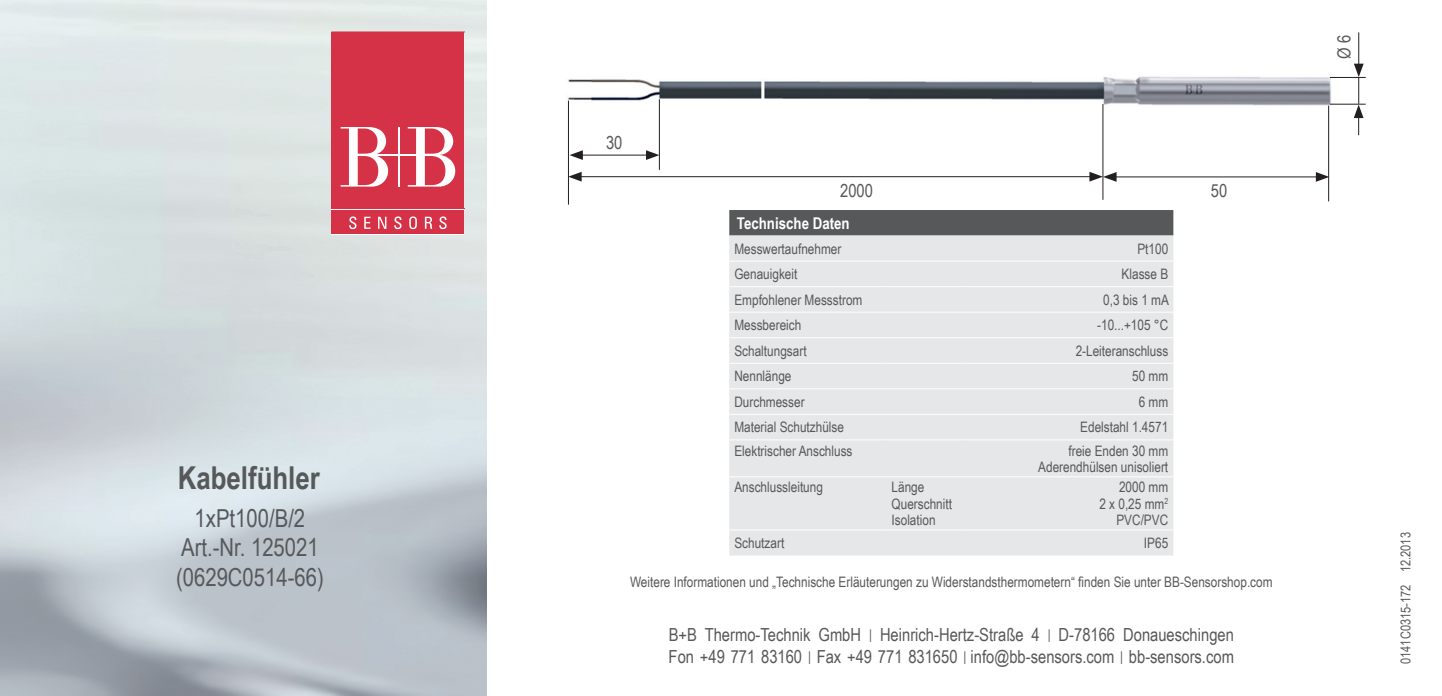
<style>
.page{position:relative;width:1442px;height:696px;background:#fff}
.page>*{position:absolute;margin:0;border:0;box-sizing:border-box;transform-origin:0 0}
.t1{font:700 31.5px "Arial Narrow";color:#57585a}
.t2{font:24.75px/29.7px "Arial Narrow";color:#57585a;text-align:center}
.t3{font:18px/21.6px "Arial Narrow";color:#57585a}
.t4{font:700 16.2px "Arial Narrow";color:#fff}
.t5{font:14.4px/16.2px "Arial Narrow";color:#57585a;text-align:right}
.t6{font:13.5px "Arial Narrow";color:#57585a}
.s1{font-size:13.5px}
</style>
<div class="page">
<img style="left:0;top:0;width:486px;height:695px">
<svg style="left:332px;top:32px;width:132px;height:176px;background:#da475a"></svg>
<div style="left:332px;top:210px;width:132px;height:24px;background:#d63247"></div>
<svg style="left:349px;top:216px;width:97px;height:13px"></svg>
<div style="left:729px;top:210px;width:444px;height:25px;background:#57585a"></div>
<div style="left:729px;top:235px;width:444px;height:320px;background:#e6e7e9"></div>
<hr style="left:729px;top:260px;width:157px;height:1px;background:#fff">
<hr style="left:886px;top:260px;width:77px;height:1px;background:#fff">
<hr style="left:963px;top:260px;width:210px;height:1px;background:#fff">
<hr style="left:729px;top:286px;width:157px;height:1px;background:#fff">
<hr style="left:886px;top:286px;width:77px;height:1px;background:#fff">
<hr style="left:963px;top:286px;width:210px;height:1px;background:#fff">
<hr style="left:729px;top:311px;width:157px;height:1px;background:#fff">
<hr style="left:886px;top:311px;width:77px;height:1px;background:#fff">
<hr style="left:963px;top:311px;width:210px;height:1px;background:#fff">
<hr style="left:729px;top:337px;width:157px;height:1px;background:#fff">
<hr style="left:886px;top:337px;width:77px;height:1px;background:#fff">
<hr style="left:963px;top:337px;width:210px;height:1px;background:#fff">
<hr style="left:729px;top:362px;width:157px;height:1px;background:#fff">
<hr style="left:886px;top:362px;width:77px;height:1px;background:#fff">
<hr style="left:963px;top:362px;width:210px;height:1px;background:#fff">
<hr style="left:729px;top:388px;width:157px;height:1px;background:#fff">
<hr style="left:886px;top:388px;width:77px;height:1px;background:#fff">
<hr style="left:963px;top:388px;width:210px;height:1px;background:#fff">
<hr style="left:729px;top:413px;width:157px;height:1px;background:#fff">
<hr style="left:886px;top:413px;width:77px;height:1px;background:#fff">
<hr style="left:963px;top:413px;width:210px;height:1px;background:#fff">
<hr style="left:729px;top:439px;width:157px;height:1px;background:#fff">
<hr style="left:886px;top:439px;width:77px;height:1px;background:#fff">
<hr style="left:963px;top:439px;width:210px;height:1px;background:#fff">
<hr style="left:729px;top:476px;width:157px;height:1px;background:#fff">
<hr style="left:886px;top:476px;width:77px;height:1px;background:#fff">
<hr style="left:963px;top:476px;width:210px;height:1px;background:#fff">
<hr style="left:729px;top:529px;width:157px;height:1px;background:#fff">
<hr style="left:886px;top:529px;width:77px;height:1px;background:#fff">
<hr style="left:963px;top:529px;width:210px;height:1px;background:#fff">
<img style="left:567px;top:76px;width:786px;height:72px">
<hr style="left:1358px;top:32px;width:1px;height:35px;background:#231f20">
<hr style="left:1329px;top:77px;width:36px;height:1px;background:#231f20">
<hr style="left:1329px;top:104px;width:36px;height:1px;background:#231f20">
<hr style="left:1102px;top:104px;width:1px;height:96px;background:#231f20">
<hr style="left:1328px;top:106px;width:1px;height:95px;background:#231f20">
<hr style="left:1113px;top:176px;width:206px;height:1px;background:#231f20">
<svg style="left:1315px;top:172px;width:14px;height:10px"></svg>
<hr style="left:659px;top:99px;width:1px;height:71px;background:#231f20">
<hr style="left:568px;top:101px;width:1px;height:103px;background:#231f20">
<hr style="left:578px;top:176px;width:515px;height:1px;background:#231f20">
<svg style="left:1089px;top:172px;width:27px;height:10px"></svg>
<svg style="left:569px;top:172px;width:12px;height:9px"></svg>
<hr style="left:579px;top:155px;width:70px;height:1px;background:#231f20">
<svg style="left:646px;top:150px;width:13px;height:10px"></svg>
<svg style="left:569px;top:150px;width:14px;height:10px"></svg>
<svg style="left:1353px;top:64px;width:10px;height:71px"></svg>
<h1 class="t1" style="left:178px;top:454px;width:144px">Kabelfühler</h1>
<h2 class="t2" style="left:176px;top:502px;width:149px">1xPt100/B/2<br>Art.-Nr. 125021 (0629C0514-66)</h2>
<p class="t3" style="left:606px;top:131px;width:18px">30</p>
<p class="t3" style="left:840px;top:179px;width:34px">2000</p>
<p class="t3" style="left:1210px;top:179px;width:18px">50</p>
<p class="t4" style="left:737px;top:210px;width:114px">Technische Daten</p>
<p class="t5" style="left:734px;top:240px;width:108px">Messwertaufnehmer</p>
<p class="t5" style="left:1137px;top:240px;width:32px">Pt100</p>
<p class="t5" style="left:734px;top:265px;width:65px">Genauigkeit</p>
<p class="t5" style="left:1121px;top:265px;width:48px">Klasse B</p>
<p class="t5" style="left:734px;top:291px;width:129px">Empfohlener Messstrom</p>
<p class="t5" style="left:1103px;top:291px;width:67px">0,3 bis 1 mA</p>
<p class="t5" style="left:734px;top:316px;width:68px">Messbereich</p>
<p class="t5" style="left:1097px;top:316px;width:73px">-10...+105 °C</p>
<p class="t5" style="left:734px;top:342px;width:74px">Schaltungsart</p>
<p class="t5" style="left:1075px;top:342px;width:94px">2-Leiteranschluss</p>
<p class="t5" style="left:734px;top:367px;width:59px">Nennlänge</p>
<p class="t5" style="left:1132px;top:367px;width:38px">50 mm</p>
<p class="t5" style="left:734px;top:393px;width:72px">Durchmesser</p>
<p class="t5" style="left:1138px;top:393px;width:31px">6 mm</p>
<p class="t5" style="left:734px;top:418px;width:111px">Material Schutzhülse</p>
<p class="t5" style="left:1080px;top:418px;width:89px">Edelstahl 1.4571</p>
<p class="t5" style="left:734px;top:441px;width:120px">Elektrischer Anschluss</p>
<p class="t5" style="left:1038px;top:441px;width:131px">freie Enden 30 mm<br>Aderendhülsen unisoliert</p>
<p class="t5" style="left:734px;top:478px;width:90px">Anschlussleitung</p>
<p class="t5" style="left:891px;top:478px;width:62px;text-align:left">Länge<br>Querschnitt<br>Isolation</p>
<p class="t5" style="left:1099px;top:478px;width:70px">2000 mm<br>2 x 0,25 mm<sup>2<br></sup>PVC/PVC</p>
<p class="t5" style="left:734px;top:534px;width:51px">Schutzart</p>
<p class="t5" style="left:1144px;top:534px;width:26px">IP65</p>
<p class="t5" style="left:630px;top:573px;width:644px">Weitere Informationen und „Technische Erläuterungen zu Widerstandsthermometern“ finden Sie unter BB-Sensorshop.com</p>
<p class="t3" style="left:668px;top:623px;width:567px">B+B Thermo-Technik GmbH <span class="s1">|</span> Heinrich-Hertz-Straße 4 <span class="s1">|</span> D-78166 Donaueschingen<br>Fon +49 771 83160 <span class="s1">|</span> Fax +49 771 831650 <span class="s1">|</span> info@bb-sensors.com <span class="s1">|</span> bb-sensors.com</p>
<p class="t3" style="left:1332px;top:59px;width:25px;rotate:-90deg">Ø 6</p>
<p class="t6" style="left:1395px;top:663px;width:133px;rotate:-90deg">0141C0315-172 12.2013</p>
</div>
